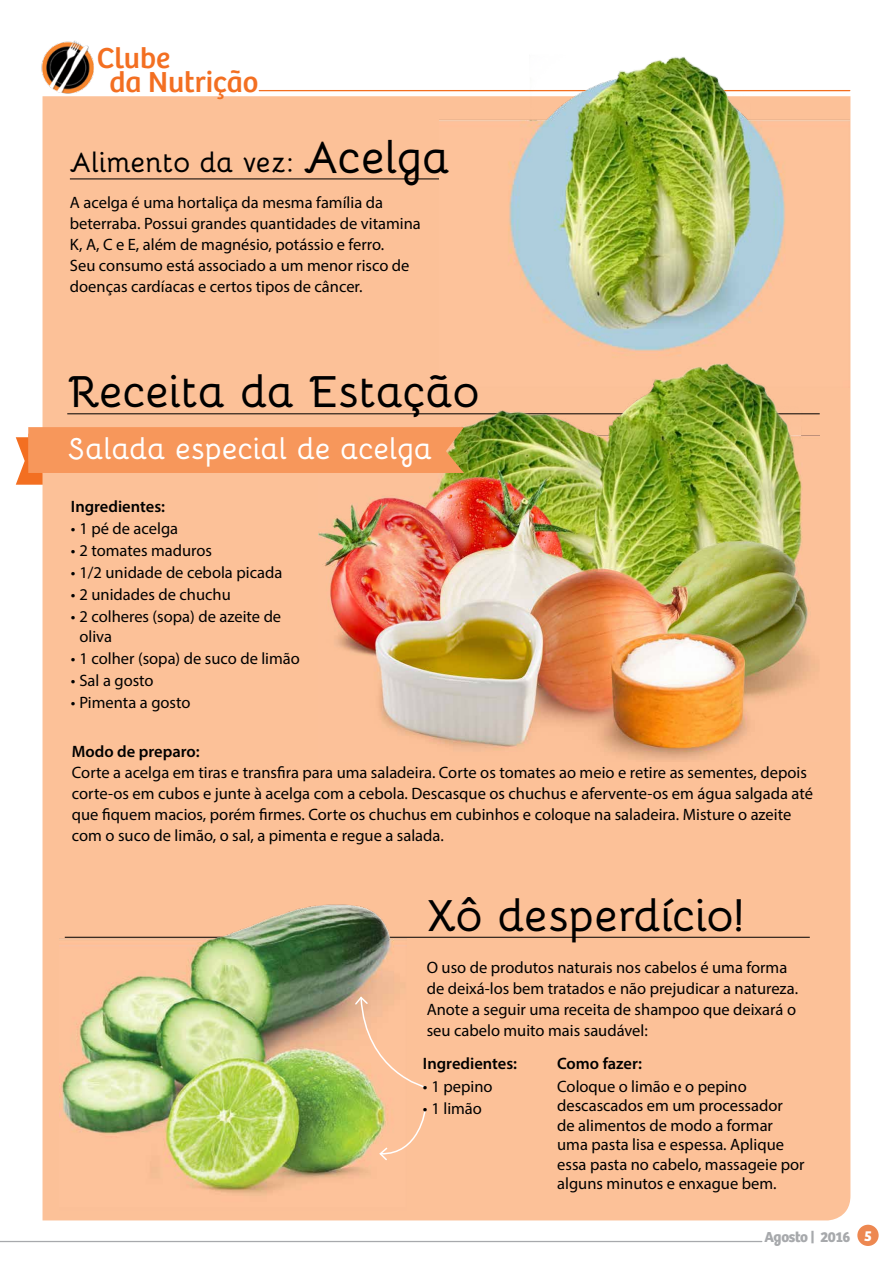
<style>
.page{position:relative;width:893px;height:1263px;background:#fff}
.page>*{position:absolute;margin:0;border:0;box-sizing:border-box;transform-origin:0 0}
.t1{font:700 45.6px "Bellota";letter-spacing:-.02em;color:#000}
.t2{font:700 45px "Bellota";letter-spacing:-.02em;color:#000}
.t3{font:700 30px "Bellota";letter-spacing:-.015em;color:#fff}
.t4{font:30px/24px "Bree";color:#f36f21}
.t5{font:700 28.2px "Bellota";letter-spacing:-.015em;color:#000}
.t6{font:16.5px/21px "Myriad Pro";color:#000}
.t7{font:600 16.5px "Myriad Pro";color:#000}
.t8{font:700 15px "Bree";letter-spacing:-.02em;color:#a7a9ac}
.t9{font:700 15px "Bree";color:#fff}
</style>
<div class="page">
<div style="left:43px;top:96px;width:807px;height:1124px;background:#fcc198"></div>
<hr style="left:259px;top:90px;width:591px;height:1px;background:#f36f21">
<img style="left:41px;top:40px;width:57px;height:58px">
<hr style="left:70px;top:178px;width:417px;height:1px;background:#000">
<img style="left:439px;top:57px;width:411px;height:330px">
<hr style="left:67px;top:413px;width:753px;height:1px;background:#000">
<div style="left:857px;top:1225px;width:22px;height:21px;background:#ed8851;border-radius:50%"></div>
<hr style="left:65px;top:937px;width:745px;height:1px;background:#000">
<img style="left:318px;top:351px;width:502px;height:410px">
<svg style="left:16px;top:427px;width:448px;height:98px;background:#f6a979"></svg>
<img style="left:60px;top:892px;width:346px;height:318px">
<svg style="left:354px;top:995px;width:73px;height:94px;background:#f7c29a"></svg>
<svg style="left:378px;top:1108px;width:49px;height:53px;background:#f9c49b"></svg>
<hr style="left:0;top:1241px;width:762px;height:1px;background:#a7a9ac">
<h3 class="t4" style="left:109px;top:47px;width:150px;text-indent:-13px">Clube<br>da Nutrição</h3>
<h3 class="t5" style="left:70px;top:140px;width:225px">Alimento da vez:</h3>
<h1 class="t1" style="left:304px;top:121px;width:149px">Acelga</h1>
<p class="t6" style="left:70px;top:191px;width:352px">A acelga é uma hortaliça da mesma família da beterraba. Possui grandes quantidades de vitamina K, A, C e E, além de magnésio, potássio e ferro.<br>Seu consumo está associado a um menor risco de doenças cardíacas e certos tipos de câncer.</p>
<h2 class="t2" style="left:68px;top:356px;width:414px">Receita da Estação</h2>
<h3 class="t3" style="left:68px;top:425px;width:366px">Salada especial de acelga</h3>
<p class="t7" style="left:71px;top:496px;width:96px">Ingredientes:</p>
<p class="t6" style="left:71px;top:518px;width:109px">• 1 pé de acelga</p>
<p class="t6" style="left:71px;top:540px;width:143px">• 2 tomates maduros</p>
<p class="t6" style="left:71px;top:562px;width:213px">• 1/2 unidade de cebola picada</p>
<p class="t6" style="left:71px;top:584px;width:161px">• 2 unidades de chuchu</p>
<p class="t6" style="left:79px;top:606px;width:203px;line-height:19.5px;text-indent:-8px">• 2 colheres (sopa) de azeite de oliva</p>
<p class="t6" style="left:71px;top:647px;width:230px">• 1 colher (sopa) de suco de limão</p>
<p class="t6" style="left:71px;top:669px;width:84px">• Sal a gosto</p>
<p class="t6" style="left:71px;top:691px;width:121px">• Pimenta a gosto</p>
<p class="t7" style="left:72px;top:741px;width:129px">Modo de preparo:</p>
<p class="t6" style="left:72px;top:761px;width:743px">Corte a acelga em tiras e transfira para uma saladeira. Corte os tomates ao meio e retire as sementes, depois corte-os em cubos e junte à acelga com a cebola. Descasque os chuchus e afervente-os em água salgada até que fiquem macios, porém firmes. Corte os chuchus em cubinhos e coloque na saladeira. Misture o azeite com o suco de limão, o sal, a pimenta e regue a salada.</p>
<h2 class="t2" style="left:427px;top:880px;width:319px">Xô desperdício!</h2>
<p class="t6" style="left:427px;top:956px;width:373px">O uso de produtos naturais nos cabelos é uma forma de deixá-los bem tratados e não prejudicar a natureza.<br>Anote a seguir uma receita de shampoo que deixará o seu cabelo muito mais saudável:</p>
<p class="t7" style="left:423px;top:1053px;width:96px">Ingredientes:</p>
<p class="t6" style="left:423px;top:1075px;width:71px">• 1 pepino</p>
<p class="t6" style="left:423px;top:1097px;width:60px">• 1 limão</p>
<p class="t7" style="left:557px;top:1053px;width:86px">Como fazer:</p>
<p class="t6" style="left:557px;top:1076px;width:249px;line-height:19.5px">Coloque o limão e o pepino descascados em um processador<br>de alimentos de modo a formar uma pasta lisa e espessa. Aplique essa pasta no cabelo, massageie por alguns minutos e enxague bem.</p>
<p class="t8" style="left:765px;top:1228px;width:87px">Agosto | 2016</p>
<p class="t9" style="left:864px;top:1227px;width:9px">5</p>
</div>
